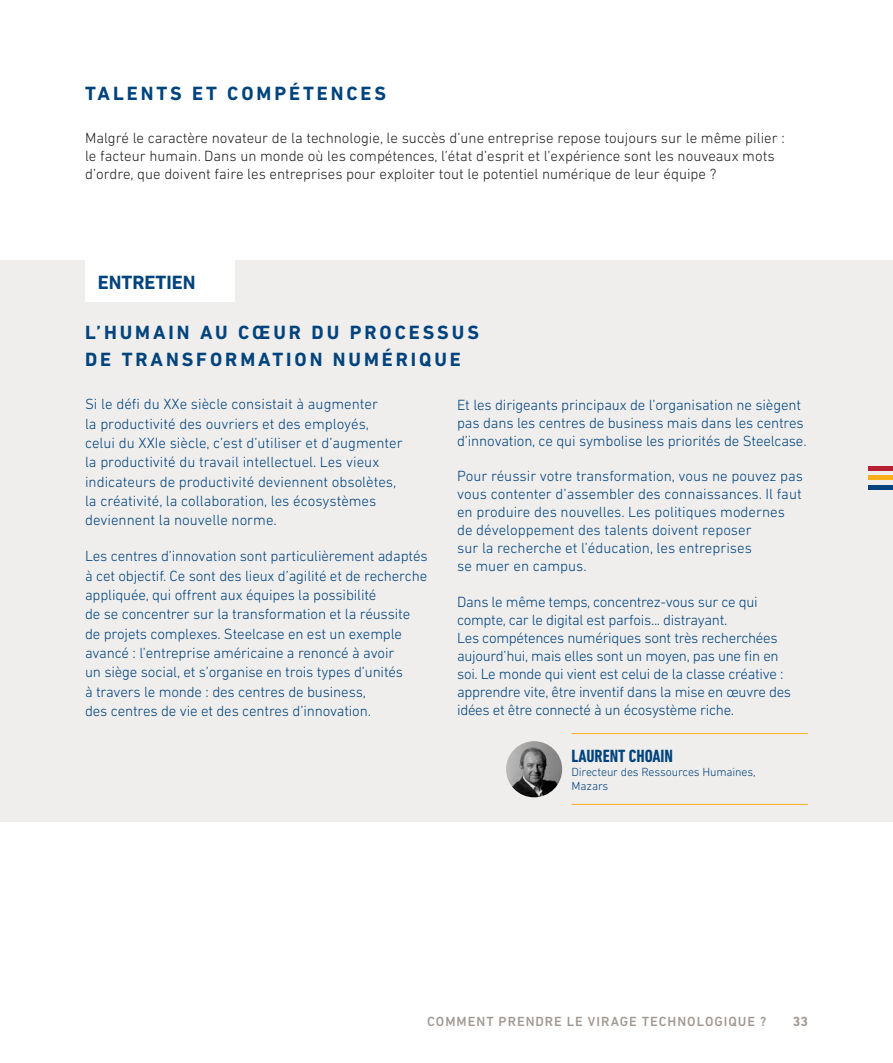
<style>
.page{position:relative;width:893px;height:1063px;background:#fff}
.page>*{position:absolute;margin:0;border:0;box-sizing:border-box;transform-origin:0 0}
.t1{font:700 19.5px/27.2px "DIN Next LT Pro";letter-spacing:.15em;color:#01437c}
.t2{font:700 19.5px "DIN Next LT Pro";color:#01437c}
.t3{font:700 condensed 18px "DIN Next LT Pro";color:#01437c}
.t4{font:300 15px/19.4px "DIN Next LT Pro";letter-spacing:-.01em;color:#01437c}
.t5{font:300 15px/18px "DIN Next LT Pro";color:#231f20}
.t6{font:500 13.5px "DIN Next LT Pro";letter-spacing:.07em;color:#a19a93}
.t7{font:700 13.5px "DIN Next LT Pro";color:#a19a93}
.t8{font:300 12px/14.4px "DIN Next LT Pro";letter-spacing:-.01em;color:#01437c}
</style>
<div class="page">
<div style="left:0;top:260px;width:893px;height:562px;background:#efeeed"></div>
<hr style="left:572px;top:733px;width:236px;height:1px;background:#faaf18">
<hr style="left:572px;top:804px;width:236px;height:1px;background:#faaf18">
<img style="left:506px;top:741px;width:56px;height:56px;border-radius:28px">
<div style="left:85px;top:260px;width:150px;height:41px;background:#fff"></div>
<div style="left:869px;top:475px;width:24px;height:5px;background:#faaf18"></div>
<div style="left:869px;top:485px;width:24px;height:5px;background:#01437c"></div>
<div style="left:869px;top:466px;width:24px;height:5px;background:#b91f33"></div>
<h1 class="t1" style="left:85px;top:79px;width:303px">TALENTS ET COMPÉTENCES</h1>
<p class="t5" style="left:85px;top:129px;width:701px">Malgré le caractère novateur de la technologie, le succès d’une entreprise repose toujours sur le même pilier : le facteur humain. Dans un monde où les compétences, l’état d’esprit et l’expérience sont les nouveaux mots d’ordre, que doivent faire les entreprises pour exploiter tout le potentiel numérique de leur équipe ?</p>
<h1 class="t2" style="left:98px;top:271px;width:99px">ENTRETIEN</h1>
<h1 class="t1" style="left:85px;top:318px;width:395px">L’HUMAIN AU CŒUR DU PROCESSUS<br>DE TRANSFORMATION NUMÉRIQUE</h1>
<p class="t4" style="left:85px;top:395px;width:319px">Si le défi du XXe siècle consistait à augmenter<br>la productivité des ouvriers et des employés, celui du XXIe siècle, c’est d’utiliser et d’augmenter la productivité du travail intellectuel. Les vieux indicateurs de productivité deviennent obsolètes, la créativité, la collaboration, les écosystèmes deviennent la nouvelle norme.</p>
<p class="t4" style="left:85px;top:547px;width:344px">Les centres d’innovation sont particulièrement adaptés à cet objectif. Ce sont des lieux d’agilité et de recherche appliquée, qui offrent aux équipes la possibilité<br>de se concentrer sur la transformation et la réussite de projets complexes. Steelcase en est un exemple avancé : l’entreprise américaine a renoncé à avoir<br>un siège social, et s’organise en trois types d’unités<br>à travers le monde : des centres de business,<br>des centres de vie et des centres d’innovation.</p>
<p class="t4" style="left:457px;top:395px;width:351px;line-height:18.1px">Et les dirigeants principaux de l’organisation ne siègent pas dans les centres de business mais dans les centres d’innovation, ce qui symbolise les priorités de Steelcase.</p>
<p class="t4" style="left:457px;top:467px;width:347px;line-height:18.1px">Pour réussir votre transformation, vous ne pouvez pas vous contenter d’assembler des connaissances. Il faut en produire des nouvelles. Les politiques modernes de développement des talents doivent reposer<br>sur la recherche et l’éducation, les entreprises<br>se muer en campus.</p>
<p class="t4" style="left:457px;top:592px;width:336px;line-height:18.1px">Dans le même temps, concentrez-vous sur ce qui compte, car le digital est parfois... distrayant.<br>Les compétences numériques sont très recherchées aujourd’hui, mais elles sont un moyen, pas une fin en soi. Le monde qui vient est celui de la classe créative : apprendre vite, être inventif dans la mise en œuvre des idées et être connecté à un écosystème riche.</p>
<p class="t3" style="left:572px;top:745px;width:103px">LAURENT CHOAIN</p>
<p class="t8" style="left:572px;top:765px;width:186px">Directeur des Ressources Humaines,<br>Mazars</p>
<p class="t6" style="left:427px;top:1014px;width:341px">COMMENT PRENDRE LE VIRAGE TECHNOLOGIQUE ?</p>
<p class="t7" style="left:793px;top:1014px;width:17px">33</p>
</div>
